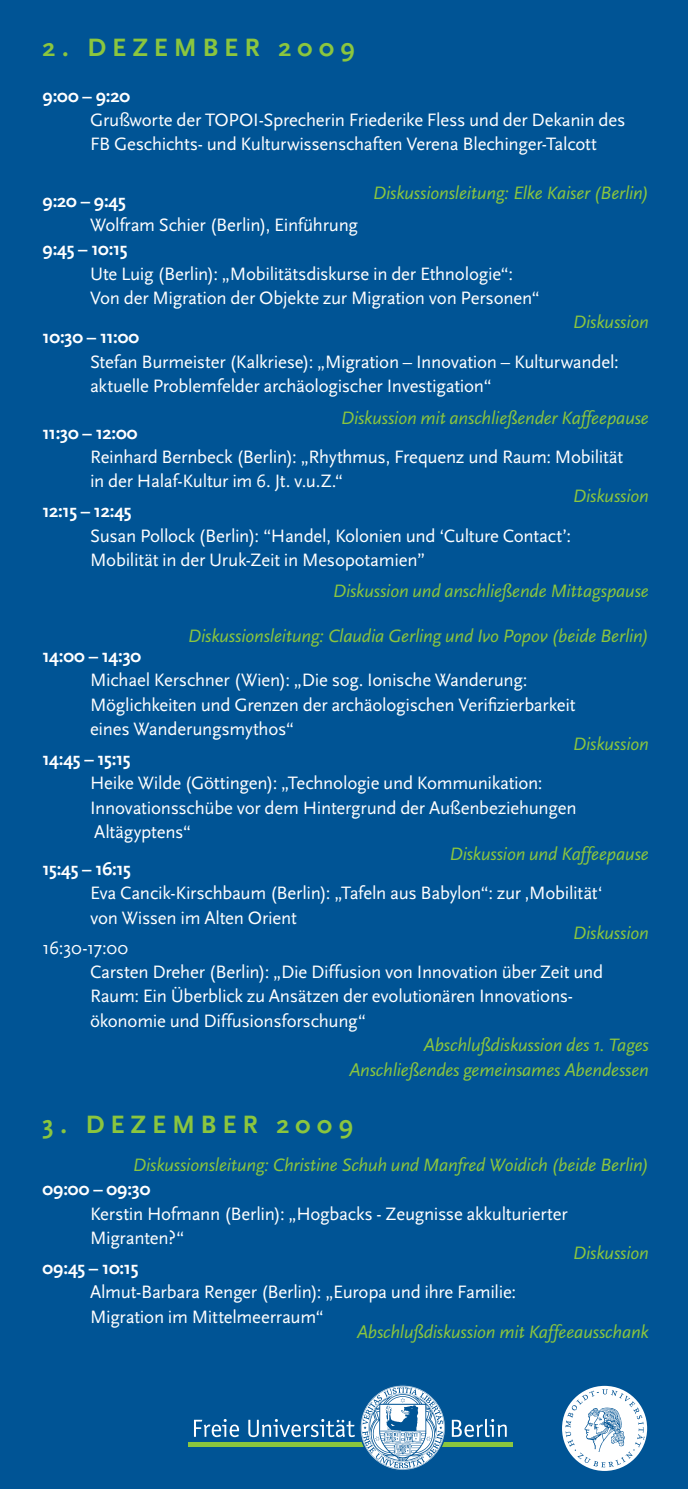
<style>
.page{position:relative;width:688px;height:1489px;background:#fff}
.page>*{position:absolute;margin:0;border:0;box-sizing:border-box;transform-origin:0 0}
.t1{font:700 26.25px "Scala Sans";letter-spacing:.23em;color:#8bc63e}
.t2{font:18.75px/24.2px "Scala Sans";letter-spacing:-.015em;color:#fff}
.t3{font:italic 18.75px/24.2px "Scala Sans";letter-spacing:-.01em;color:#8bc63e;text-align:right}
.t4{font:700 18.75px "Scala Sans";letter-spacing:-.02em;color:#fff}
</style>
<div class="page">
<div style="left:0;top:0;width:687px;height:1488px;background:#005495"></div>
<svg style="left:194px;top:1419px;width:45px;height:17px"></svg>
<svg style="left:451px;top:1418px;width:55px;height:18px"></svg>
<div style="left:188px;top:1441px;width:324px;height:5px;background:#8bc63e"></div>
<svg style="left:248px;top:1385px;width:197px;height:85px"></svg>
<svg style="left:562px;top:1385px;width:85px;height:85px"></svg>
<svg style="left:565px;top:1389px;width:79px;height:78px;background:#c3d6e5"></svg>
<h1 class="t1" style="left:43px;top:32px;width:314px">2. DEZEMBER 2009</h1>
<p class="t4" style="left:43px;top:84px;width:89px">9:00 – 9:20</p>
<p class="t2" style="left:90px;top:108px;width:536px">Grußworte der TOPOI-Sprecherin Friederike Fless und der Dekanin des<br>FB Geschichts- und Kulturwissenschaften Verena Blechinger-Talcott</p>
<p class="t3" style="left:372px;top:181px;width:278px">Diskussionsleitung: Elke Kaiser (Berlin)</p>
<p class="t4" style="left:43px;top:189px;width:85px">9:20 – 9:45</p>
<p class="t2" style="left:90px;top:213px;width:269px">Wolfram Schier (Berlin), Einführung</p>
<p class="t4" style="left:43px;top:238px;width:87px">9:45 – 10:15</p>
<p class="t2" style="left:90px;top:261px;width:451px">Ute Luig (Berlin): „Mobilitätsdiskurse in der Ethnologie“:<br>Von der Migration der Objekte zur Migration von Personen“</p>
<p class="t3" style="left:572px;top:310px;width:78px">Diskussion</p>
<p class="t4" style="left:43px;top:326px;width:98px">10:30 – 11:00</p>
<p class="t2" style="left:90px;top:349px;width:530px">Stefan Burmeister (Kalkriese): „Migration – Innovation – Kulturwandel: aktuelle Problemfelder archäologischer Investigation“</p>
<p class="t3" style="left:340px;top:405px;width:309px">Diskussion mit anschließender Kaffeepause</p>
<p class="t4" style="left:43px;top:421px;width:97px">11:30 – 12:00</p>
<p class="t2" style="left:90px;top:444px;width:534px">Reinhard Bernbeck (Berlin): „Rhythmus, Frequenz und Raum: Mobilität in der Halaf-Kultur im 6. Jt. v.u.Z.“</p>
<p class="t3" style="left:572px;top:484px;width:78px">Diskussion</p>
<p class="t4" style="left:42px;top:500px;width:91px">12:15 – 12:45</p>
<p class="t2" style="left:90px;top:523px;width:482px">Susan Pollock (Berlin): “Handel, Kolonien und ‘Culture Contact’:<br>Mobilität in der Uruk-Zeit in Mesopotamien”</p>
<p class="t3" style="left:332px;top:579px;width:317px">Diskussion und anschließende Mittagspause</p>
<p class="t3" style="left:188px;top:623px;width:462px">Diskussionsleitung: Claudia Gerling und Ivo Popov (beide Berlin)</p>
<p class="t4" style="left:42px;top:644px;width:100px">14:00 – 14:30</p>
<p class="t2" style="left:90px;top:668px;width:487px">Michael Kerschner (Wien): „Die sog. Ionische Wanderung:<br>Möglichkeiten und Grenzen der archäologischen Verifizierbarkeit eines Wanderungsmythos“</p>
<p class="t3" style="left:572px;top:731px;width:78px">Diskussion</p>
<p class="t4" style="left:42px;top:747px;width:89px">14:45 – 15:15</p>
<p class="t2" style="left:90px;top:771px;width:488px">Heike Wilde (Göttingen): „Technologie und Kommunikation:<br>Innovationsschübe vor dem Hintergrund der Außenbeziehungen<br>Altägyptens“</p>
<p class="t3" style="left:449px;top:841px;width:201px">Diskussion und Kaffeepause</p>
<p class="t4" style="left:42px;top:857px;width:90px">15:45 – 16:15</p>
<p class="t2" style="left:90px;top:881px;width:514px">Eva Cancik-Kirschbaum (Berlin): „Tafeln aus Babylon“: zur ‚Mobilität‘ von Wissen im Alten Orient</p>
<p class="t3" style="left:572px;top:920px;width:78px">Diskussion</p>
<p class="t2" style="left:90px;top:935px;width:514px;text-indent:-48px">16:30-17:00<br>Carsten Dreher (Berlin): „Die Diffusion von Innovation über Zeit und Raum: Ein Überblick zu Ansätzen der evolutionären Innovations&shy;ökonomie und Diffusionsforschung“</p>
<p class="t3" style="left:349px;top:1032px;width:301px">Abschlußdiskussion des 1. Tages<br>Anschließendes gemeinsames Abendessen</p>
<h1 class="t1" style="left:43px;top:1108px;width:312px">3. DEZEMBER 2009</h1>
<p class="t3" style="left:133px;top:1152px;width:517px">Diskussionsleitung: Christine Schuh und Manfred Woidich (beide Berlin)</p>
<p class="t4" style="left:43px;top:1177px;width:109px">09:00 – 09:30</p>
<p class="t2" style="left:90px;top:1201px;width:479px">Kerstin Hofmann (Berlin): „Hogbacks - Zeugnisse akkulturierter<br>Migranten?“</p>
<p class="t3" style="left:572px;top:1240px;width:78px">Diskussion</p>
<p class="t4" style="left:42px;top:1256px;width:97px">09:45 – 10:15</p>
<p class="t2" style="left:90px;top:1280px;width:427px">Almut-Barbara Renger (Berlin): „Europa und ihre Familie:<br>Migration im Mittelmeerraum“</p>
<p class="t3" style="left:356px;top:1319px;width:293px">Abschlußdiskussion mit Kaffeeausschank</p>
</div>
